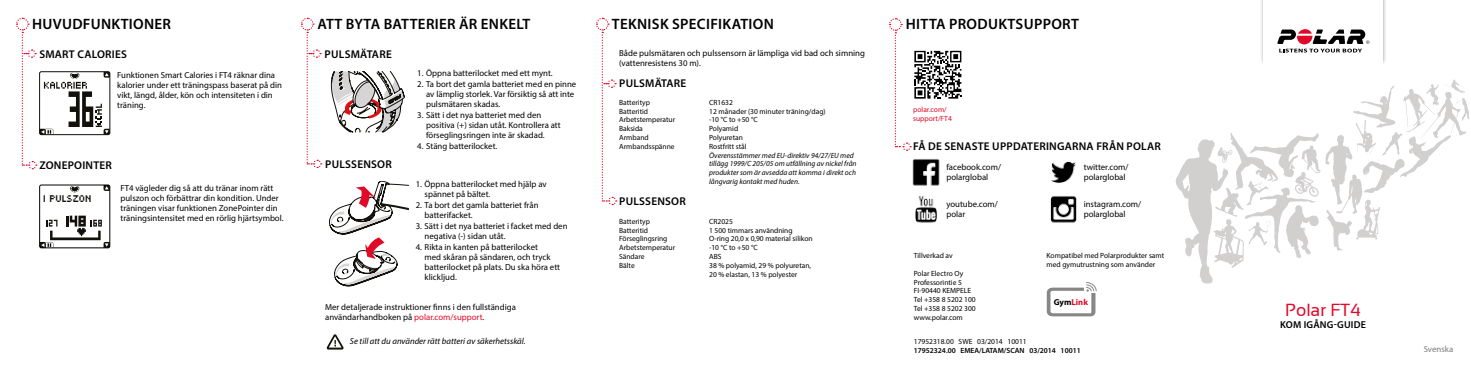
<style>
.page{position:relative;width:1471px;height:373px;background:#fff}
.page>*{position:absolute;margin:0;border:0;box-sizing:border-box;transform-origin:0 0}
.t1{font:17.5px "Sansation";color:#e00927}
.t2{font:600 15px "Myriad Pro";letter-spacing:.02em;color:#000}
.t3{font:600 11.25px "Myriad Pro";letter-spacing:.02em;color:#000}
.t4{font:600 10px "Myriad Pro";letter-spacing:.02em;color:#000}
.t5{font:8.75px/10px "Myriad Pro";color:#000}
.t6{font:italic 8.75px "Myriad Pro";color:#000}
.t7{font:8.75px "Myriad Pro";color:#797979}
.t8{font:700 8.62px "Myriad Pro";color:#e00927}
.t9{font:8.12px "polar matrix box 5 plus NG";color:#12100b;scale:.91 1}
.t10{font:7.5px/8.8px "Myriad Pro";color:#000}
.t11{font:italic 7.5px/8.8px "Myriad Pro";color:#000}
.t12{font:600 7.5px "Myriad Pro";color:#000}
.t13{font:7.5px/8.8px "Myriad Pro";color:#e00927}
.s1{color:#e00927}
.s2{color:#000}
</style>
<div class="page">
<svg style="left:329px;top:181px;width:80px;height:104px"></svg>
<svg style="left:326px;top:334px;width:18px;height:16px"></svg>
<svg style="left:331px;top:71px;width:74px;height:61px"></svg>
<svg style="left:16px;top:17px;width:94px;height:153px"></svg>
<svg style="left:301px;top:17px;width:21px;height:151px"></svg>
<svg style="left:596px;top:17px;width:21px;height:188px"></svg>
<div style="left:1259px;top:0;width:127px;height:65px;background:#000;opacity:.35"></div>
<div style="left:1263px;top:0;width:119px;height:72px;background:#fff"></div>
<svg style="left:1277px;top:29px;width:92px;height:23px"></svg>
<svg style="left:1046px;top:282px;width:50px;height:34px"></svg>
<img style="left:912px;top:159px;width:28px;height:27px">
<img style="left:1050px;top:196px;width:27px;height:27px">
<img style="left:1051px;top:161px;width:25px;height:22px">
<img style="left:915px;top:196px;width:22px;height:27px">
<svg style="left:889px;top:18px;width:73px;height:133px"></svg>
<svg style="left:1175px;top:79px;width:294px;height:204px"></svg>
<svg style="left:70px;top:186px;width:10px;height:6px"></svg>
<svg style="left:104px;top:186px;width:4px;height:4px"></svg>
<svg style="left:41px;top:215px;width:67px;height:31px"></svg>
<div style="left:39px;top:184px;width:71px;height:64px;border:1px solid #000;border-radius:2px"></div>
<h2 class="t2" style="left:32px;top:14px;width:141px">HUVUDFUNKTIONER</h2>
<h2 class="t2" style="left:317px;top:14px;width:215px">ATT BYTA BATTERIER ÄR ENKELT</h2>
<h2 class="t2" style="left:612px;top:14px;width:163px">TEKNISK SPECIFIKATION</h2>
<p class="t5" style="left:619px;top:48px;width:247px">Både pulsmätaren och pulssensorn är lämpliga vid bad och simning (vattenresistens 30 m).</p>
<p class="t3" style="left:619px;top:76px;width:69px">PULSMÄTARE</p>
<p class="t10" style="left:619px;top:98px;width:32px">Batterityp</p>
<p class="t10" style="left:709px;top:98px;width:25px">CR1632</p>
<p class="t10" style="left:619px;top:106px;width:31px">Batteritid</p>
<p class="t10" style="left:709px;top:106px;width:118px">12 månader (30 minuter träning/dag)</p>
<p class="t10" style="left:619px;top:115px;width:58px">Arbetstemperatur</p>
<p class="t10" style="left:709px;top:115px;width:50px">-10 °C to +50 °C</p>
<p class="t10" style="left:619px;top:124px;width:25px">Baksida</p>
<p class="t10" style="left:709px;top:124px;width:31px">Polyamid</p>
<p class="t10" style="left:619px;top:133px;width:31px">Armband</p>
<p class="t10" style="left:709px;top:133px;width:35px">Polyuretan</p>
<p class="t10" style="left:619px;top:141px;width:57px">Armbandsspänne</p>
<p class="t10" style="left:709px;top:141px;width:39px">Rostfritt stål</p>
<p class="t11" style="left:709px;top:150px;width:149px">Överensstämmer med EU-direktiv 94/27/EU med tillägg 1999/C 205/05 om utfällning av nickel från produkter som är avsedda att komma i direkt och långvarig kontakt med huden.</p>
<p class="t3" style="left:619px;top:194px;width:68px">PULSSENSOR</p>
<p class="t10" style="left:619px;top:216px;width:32px">Batterityp</p>
<p class="t10" style="left:709px;top:216px;width:25px">CR2025</p>
<p class="t10" style="left:619px;top:225px;width:31px">Batteritid</p>
<p class="t10" style="left:709px;top:225px;width:85px">1 500 timmars användning</p>
<p class="t10" style="left:619px;top:234px;width:50px">Förseglingsring</p>
<p class="t10" style="left:709px;top:234px;width:105px">O-ring 20,0 x 0,90 material silikon</p>
<p class="t10" style="left:619px;top:243px;width:58px">Arbetstemperatur</p>
<p class="t10" style="left:709px;top:243px;width:50px">-10 °C to +50 °C</p>
<p class="t10" style="left:619px;top:251px;width:27px">Sändare</p>
<p class="t10" style="left:709px;top:251px;width:14px">ABS</p>
<p class="t10" style="left:619px;top:260px;width:17px">Bälte</p>
<p class="t10" style="left:709px;top:260px;width:103px">38 % polyamid, 29 % polyuretan,<br>20 % elastan, 13 % polyester</p>
<p class="t3" style="left:325px;top:47px;width:69px">PULSMÄTARE</p>
<p class="t3" style="left:39px;top:47px;width:89px">SMART CALORIES</p>
<p class="t5" style="left:117px;top:70px;width:166px">Funktionen Smart Calories i FT4 räknar dina kalorier under ett träningspass baserat på din vikt, längd, ålder, kön och intensiteten i din träning.</p>
<p class="t5" style="left:417px;top:68px;width:137px">1. Öppna batterilocket med ett mynt.</p>
<p class="t5" style="left:426px;top:79px;width:152px;text-indent:-9px">2. Ta bort det gamla batteriet med en pinne av lämplig storlek. Var försiktig så att inte pulsmätaren skadas.</p>
<p class="t5" style="left:426px;top:110px;width:136px;text-indent:-9px">3. Sätt i det nya batteriet med den positiva (+) sidan utåt. Kontrollera att förseglingsringen inte är skadad.</p>
<p class="t5" style="left:417px;top:141px;width:82px">4. Stäng batterilocket.</p>
<p class="t3" style="left:325px;top:157px;width:68px">PULSSENSOR</p>
<p class="t3" style="left:39px;top:158px;width:74px">ZONEPOINTER</p>
<p class="t5" style="left:424px;top:179px;width:124px;text-indent:-9px">1. Öppna batterilocket med hjälp av spännet på bältet.</p>
<p class="t5" style="left:424px;top:200px;width:115px;text-indent:-9px">2. Ta bort det gamla batteriet från batterifacket.</p>
<p class="t5" style="left:424px;top:220px;width:144px;text-indent:-9px">3. Sätt i det nya batteriet i facket med den negativa (-) sidan utåt.</p>
<p class="t5" style="left:424px;top:241px;width:137px;text-indent:-9px">4. Rikta in kanten på batterilocket<br>med skåran på sändaren, och tryck batterilocket på plats. Du ska höra ett klickljud.</p>
<p class="t5" style="left:120px;top:182px;width:165px">FT4 vägleder dig så att du tränar inom rätt pulszon och förbättrar din kondition. Under träningen visar funktionen ZonePointer din träningsintensitet med en rörlig hjärtsymbol.</p>
<p class="t9" style="left:44px;top:194px;width:54px">I PULSZON</p>
<p class="t5" style="left:325px;top:301px;width:192px">Mer detaljerade instruktioner finns i den fullständiga användarhandboken på <span class="s1">polar.com/support</span>.</p>
<p class="t6" style="left:350px;top:335px;width:177px">Se till att du använder rätt batteri av säkerhetsskäl.</p>
<h2 class="t2" style="left:906px;top:15px;width:175px">HITTA PRODUKTSUPPORT</h2>
<p class="t13" style="left:913px;top:105px;width:40px">polar.com/ support/FT4</p>
<p class="t3" style="left:913px;top:139px;width:249px">FÅ DE SENASTE UPPDATERINGARNA FRÅN POLAR</p>
<p class="t5" style="left:946px;top:161px;width:56px">facebook.com/ polarglobal</p>
<p class="t5" style="left:946px;top:198px;width:53px">youtube.com/ polar</p>
<p class="t10" style="left:914px;top:251px;width:40px">Tillverkad av</p>
<p class="t10" style="left:914px;top:268px;width:63px">Polar Electro Oy<br>Professorintie 5<br>FI-90440 KEMPELE<br>Tel +358 8 5202 100<br>Tel +358 8 5202 300 www.polar.com</p>
<p class="t5" style="left:1083px;top:161px;width:46px">twitter.com/ polarglobal</p>
<p class="t5" style="left:1083px;top:198px;width:59px">instagram.com/ polarglobal</p>
<p class="t10" style="left:1046px;top:251px;width:119px">Kompatibel med Polarprodukter samt med gymutrustning som använder</p>
<p class="t8" style="left:1053px;top:296px;width:36px"><span class="s2">Gym</span>Link</p>
<p class="t10" style="left:914px;top:336px;width:114px">17952318.00 SWE 03/2014 10011</p>
<p class="t12" style="left:914px;top:345px;width:168px">17952324.00 EMEA/LATAM/SCAN 03/2014 10011</p>
<h1 class="t1" style="left:1285px;top:299px;width:77px">Polar FT4</h1>
<p class="t4" style="left:1280px;top:318px;width:87px">KOM IGÅNG-GUIDE</p>
<p class="t7" style="left:1423px;top:342px;width:31px">Svenska</p>
</div>
